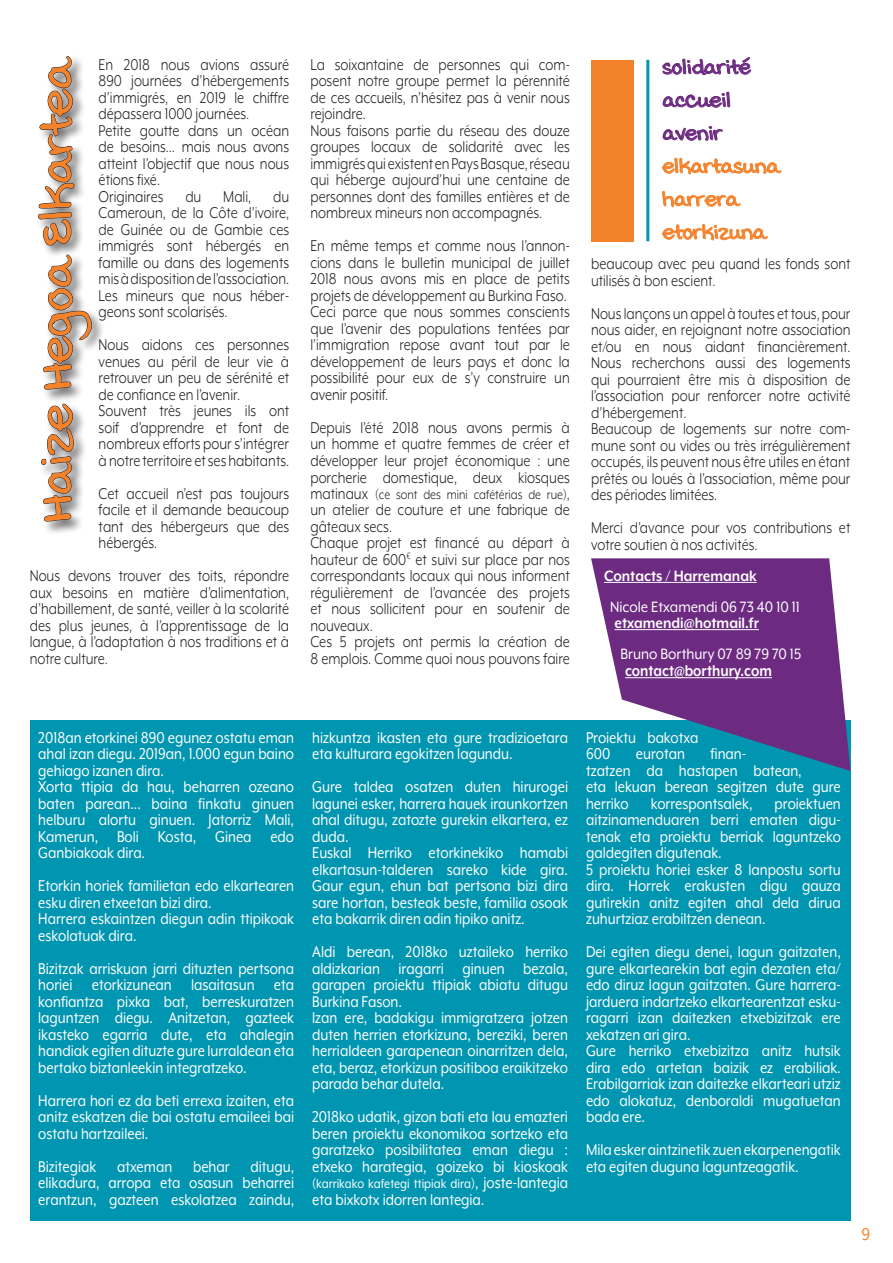
<style>
.page{position:relative;width:893px;height:1263px;background:#fff}
.page>*{position:absolute;margin:0;border:0;box-sizing:border-box;transform-origin:0 0}
.t1{font:700 54px "Swister";color:#f4822b}
.t2{font:700 24px/33px "Swister";color:#f4822b}
.t3{font:700 24px/33px "Swister";color:#6c2a81}
.t4{font:19.5px "Mr Eaves XL Mod OT";color:#f4822b;scale:.9 1}
.t5{font:18px/16.5px "Mr Eaves XL Mod OT";color:#231f20;scale:.85 1}
.t6{font:18px/16.5px "Mr Eaves XL Mod OT";color:#fff;scale:.85 1}
.t7{font:700 18px "Mr Eaves XL Mod OT";color:#fff;scale:.85 1}
.t8{font:17.25px "Mr Eaves XL Mod OT";color:#fff;scale:.9 1}
.t9{font:700 17.25px "Mr Eaves XL Mod OT";color:#fff;scale:.9 1}
.t10{font:15px "Mr Eaves XL Mod OT";color:#fff;scale:.85 1}
.t11{font:15px "Mr Eaves XL Mod OT";color:#231f20;scale:.85 1}
.s1{font-size:18px}
</style>
<div class="page">
<div style="left:30px;top:720px;width:820px;height:501px;background:#0095b0"></div>
<div style="left:591px;top:60px;width:43px;height:181px;background:#f4822b"></div>
<hr style="left:646px;top:60px;width:3px;height:181px;background:#0095b0">
<svg style="left:662px;top:57px;width:90px;height:51px"></svg>
<svg style="left:662px;top:126px;width:120px;height:49px"></svg>
<svg style="left:662px;top:191px;width:79px;height:17px"></svg>
<svg style="left:662px;top:224px;width:106px;height:17px"></svg>
<div style="left:36px;top:54px;width:69px;height:481px;background:#231f20;opacity:.75"></div>
<svg style="left:41px;top:403px;width:33px;height:119px"></svg>
<svg style="left:42px;top:254px;width:50px;height:136px"></svg>
<svg style="left:36px;top:56px;width:38px;height:190px"></svg>
<svg style="left:591px;top:558px;width:259px;height:213px;fill:#6c2a81"></svg>
<hr style="left:604px;top:582px;width:153px;height:1px;background:#fff">
<hr style="left:615px;top:629px;width:144px;height:1px;background:#fff">
<hr style="left:625px;top:677px;width:147px;height:1px;background:#fff">
<h1 class="t1" style="left:18px;top:523px;width:468px;rotate:-90deg">Haize Hegoa Elkartea</h1>
<p class="t5" style="left:99px;top:56px;width:226px">En 2018 nous avions assuré<br>890 journées d’hébergements d’immigrés, en 2019 le chiffre dépassera 1000 journées.<br>Petite goutte dans un océan de besoins… mais nous avons atteint l’objectif que nous nous étions fixé.<br>Originaires du Mali, du<br>Cameroun, de la Côte d’ivoire, de Guinée ou de Gambie ces immigrés sont hébergés en famille ou dans des logements mis à disposition de l’association.<br>Les mineurs que nous héber&shy;geons sont scolarisés.</p>
<p class="t5" style="left:99px;top:337px;width:226px">Nous aidons ces personnes venues au péril de leur vie à retrouver un peu de sérénité et de confiance en l’avenir.<br>Souvent très jeunes ils ont soif d’apprendre et font de nombreux efforts pour s’intégrer à notre territoire et ses habitants.</p>
<p class="t5" style="left:99px;top:485px;width:226px;text-align:justify">Cet accueil n’est pas toujours facile et il demande beaucoup tant des hébergeurs que des hébergés.</p>
<p class="t5" style="left:30px;top:568px;width:307px;text-align:justify">Nous devons trouver des toits, répondre aux besoins en matière d’alimentation, d’habillement, de santé, veiller à la scolarité des plus jeunes, à l’apprentissage de la langue, à l’adaptation à nos traditions et à notre culture.</p>
<p class="t5" style="left:310px;top:56px;width:307px">La soixantaine de personnes qui com&shy;posent notre groupe permet la pérennité de ces accueils, n’hésitez pas à venir nous rejoindre.<br>Nous faisons partie du réseau des douze groupes locaux de solidarité avec les immigrés qui existent en Pays Basque, réseau qui héberge aujourd’hui une centaine de personnes dont des familles entières et de nombreux mineurs non accompagnés.</p>
<p class="t5" style="left:310px;top:238px;width:307px">En même temps et comme nous l’annon&shy;cions dans le bulletin municipal de juillet 2018 nous avons mis en place de petits projets de développement au Burkina Faso.<br>Ceci parce que nous sommes conscients que l’avenir des populations tentées par l’immigration repose avant tout par le développement de leurs pays et donc la possibilité pour eux de s’y construire un avenir positif.</p>
<p class="t5" style="left:310px;top:419px;width:307px;text-align:justify">Depuis l’été 2018 nous avons permis à un homme et quatre femmes de créer et développer leur projet économique : une porcherie domestique, deux kiosques</p>
<p class="t11" style="left:310px;top:487px;width:307px"><span class="s1">matinaux</span> (ce sont des mini cafétérias de rue)<span class="s1">,</span></p>
<p class="t5" style="left:310px;top:502px;width:307px">un atelier de couture et une fabrique de gâteaux secs.<br>Chaque projet est financé au départ à hauteur de 600<sup>€</sup> et suivi sur place par nos correspondants locaux qui nous informent régulièrement de l’avancée des projets et nous sollicitent pour en soutenir de nouveaux.<br>Ces 5 projets ont permis la création de 8 emplois. Comme quoi nous pouvons faire</p>
<h2 class="t3" style="left:662px;top:50px;width:90px">solidarité accueil avenir</h2>
<h2 class="t2" style="left:662px;top:149px;width:118px">elkartasuna harrera etorkizuna</h2>
<p class="t5" style="left:591px;top:256px;width:307px">beaucoup avec peu quand les fonds sont utilisés à bon escient.</p>
<p class="t5" style="left:591px;top:305px;width:307px">Nous lançons un appel à toutes et tous, pour nous aider, en rejoignant notre association et/ou en nous aidant financièrement.<br>Nous recherchons aussi des logements qui pourraient être mis à disposition de l’association pour renforcer notre activité d’hébergement.<br>Beaucoup de logements sur notre com&shy;mune sont ou vides ou très irrégulièrement occupés, ils peuvent nous être utiles en étant prêtés ou loués à l’association, même pour des périodes limitées.</p>
<p class="t5" style="left:591px;top:520px;width:306px">Merci d’avance pour vos contributions et votre soutien à nos activités.</p>
<p class="t9" style="left:604px;top:567px;width:171px">Contacts / Harremanak</p>
<p class="t8" style="left:610px;top:598px;width:212px">Nicole Etxamendi 06 73 40 10 11</p>
<p class="t9" style="left:615px;top:614px;width:162px">etxamendi@hotmail.fr</p>
<p class="t8" style="left:621px;top:646px;width:202px">Bruno Borthury 07 89 79 70 15</p>
<p class="t7" style="left:625px;top:661px;width:174px">contact@borthury.com</p>
<p class="t6" style="left:38px;top:729px;width:303px">2018an etorkinei 890 egunez ostatu eman ahal izan diegu. 2019an, 1.000 egun baino gehiago izanen dira.<br>Xorta ttipia da hau, beharren ozeano baten parean... baina finkatu ginuen helburu alortu ginuen. Jatorriz Mali, Kamerun, Boli Kosta, Ginea edo Ganbiakoak dira.</p>
<p class="t6" style="left:38px;top:878px;width:303px">Etorkin horiek familietan edo elkartearen esku diren etxeetan bizi dira.<br>Harrera eskaintzen diegun adin ttipikoak eskolatuak dira.</p>
<p class="t6" style="left:38px;top:960px;width:303px;text-align:justify">Bizitzak arriskuan jarri dituzten pertsona horiei etorkizunean lasaitasun eta konfiantza pixka bat, berreskuratzen laguntzen diegu. Anitzetan, gazteek ikasteko egarria dute, eta ahalegin handiak egiten dituzte gure lurraldean eta bertako biztanleekin integratzeko.</p>
<p class="t6" style="left:38px;top:1092px;width:303px;text-align:justify">Harrera hori ez da beti errexa izaiten, eta anitz eskatzen die bai ostatu emaileei bai ostatu hartzaileei.</p>
<p class="t6" style="left:38px;top:1158px;width:303px;text-align:justify">Bizitegiak atxeman behar ditugu, elikadura, arropa eta osasun beharrei erantzun, gazteen eskolatzea zaindu,</p>
<p class="t6" style="left:312px;top:729px;width:303px">hizkuntza ikasten eta gure tradizioetara eta kulturara egokitzen lagundu.</p>
<p class="t6" style="left:312px;top:779px;width:303px">Gure taldea osatzen duten hirurogei lagunei esker, harrera hauek iraunkortzen ahal ditugu, zatozte gurekin elkartera, ez duda.<br>Euskal Herriko etorkinekiko hamabi elkartasun-talderen sareko kide gira.<br>Gaur egun, ehun bat pertsona bizi dira sare hortan, besteak beste, familia osoak eta bakarrik diren adin tipiko anitz.</p>
<p class="t6" style="left:312px;top:944px;width:303px">Aldi berean, 2018ko uztaileko herriko aldizkarian iragarri ginuen bezala, garapen proiektu ttipiak abiatu ditugu Burkina Fason.<br>Izan ere, badakigu immigratzera jotzen duten herrien etorkizuna, bereziki, beren herrialdeen garapenean oinarritzen dela, eta, beraz, etorkizun positiboa eraikitzeko parada behar dutela.</p>
<p class="t6" style="left:312px;top:1109px;width:303px;text-align:justify">2018ko udatik, gizon bati eta lau emazteri beren proiektu ekonomikoa sortzeko eta garatzeko posibilitatea eman diegu : etxeko harategia, goizeko bi kioskoak</p>
<p class="t10" style="left:312px;top:1176px;width:303px">(karrikako kafetegi ttipiak dira)<span class="s1">, joste-lantegia</span></p>
<p class="t6" style="left:312px;top:1191px;width:204px">eta bixkotx idorren lantegia.</p>
<p class="t6" style="left:586px;top:729px;width:134px">Proiektu bakotxa<br>600</p>
<p class="t6" style="left:586px;top:746px;width:301px;text-indent:124px">finan-<br>tzatzen da hastapen batean,<br>eta lekuan berean segitzen dute gure herriko korrespontsalek, proiektuen aitzinamenduaren berri ematen digu&shy;tenak eta proiektu berriak laguntzeko galdegiten digutenak.<br>5 proiektu horiei esker 8 lanpostu sortu dira. Horrek erakusten digu gauza gutirekin anitz egiten ahal dela dirua zuhurtziaz erabiltzen denean.</p>
<p class="t6" style="left:586px;top:944px;width:301px">Dei egiten diegu denei, lagun gaitzaten, gure elkartearekin bat egin dezaten eta/ edo diruz lagun gaitzaten. Gure harrera&shy;jarduera indartzeko elkartearentzat esku&shy;ragarri izan daitezken etxebizitzak ere xekatzen ari gira.<br>Gure herriko etxebizitza anitz hutsik dira edo artetan baizik ez erabiliak.<br>Erabilgarriak izan daitezke elkarteari utziz edo alokatuz, denboraldi mugatuetan bada ere.</p>
<p class="t6" style="left:586px;top:1142px;width:301px">Mila esker aintzinetik zuen ekarpenengatik eta egiten duguna laguntzeagatik.</p>
<p class="t6" style="left:636px;top:746px;width:59px">eurotan</p>
<p class="t4" style="left:861px;top:1224px;width:11px">9</p>
</div>
